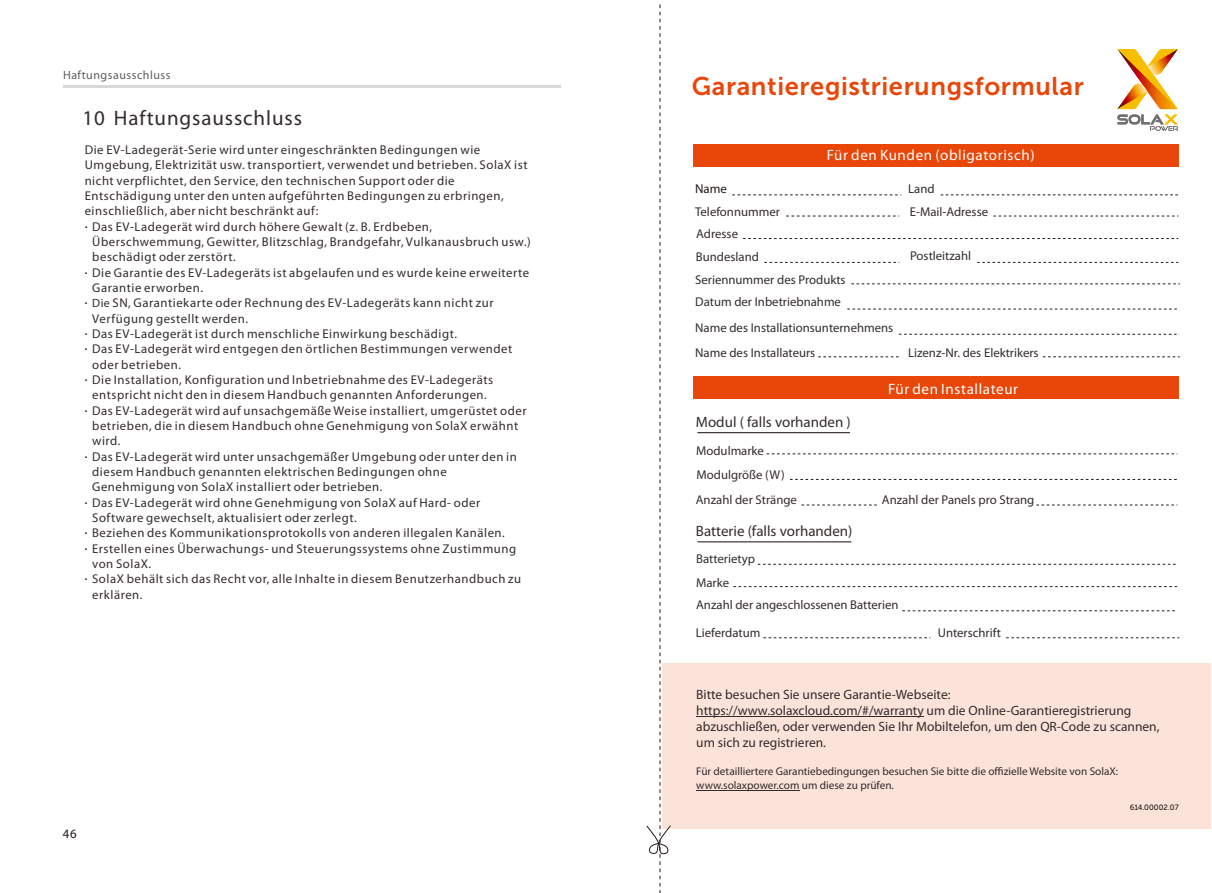
<style>
.page{position:relative;width:1212px;height:893px;background:#fff}
.page>*{position:absolute;margin:0;border:0;box-sizing:border-box;transform-origin:0 0}
.t1{font:25.5px "Museo Sans 700";letter-spacing:.025em;color:#e84709}
.t2{font:21px "Myriad Pro";letter-spacing:.04em;color:#332c2b}
.t3{font:15px "Myriad Pro";letter-spacing:.04em;color:#fefefe}
.t4{font:15px "Myriad Pro";color:#332c2b}
.t5{font:13.5px/16.2px "Myriad Pro";color:#332c2b}
.t6{font:12.9px "Myriad Pro";color:#231916}
.t7{font:12.75px "Myriad Pro";letter-spacing:.04em;color:#332c2b}
.t8{font:12.75px/22.6px "Myriad Pro";color:#332c2b}
.t9{font:12.75px "Myriad Pro";color:#231916}
.t10{font:12px "Myriad Pro";letter-spacing:.04em;color:#5f5d5d}
.t11{font:11.25px/13.5px "Myriad Pro";color:#332c2b}
.t12{font:7.65px "Museo Sans 500";color:#231916}
.s1{font-size:12px}
</style>
<div class="page">
<hr style="left:63px;top:85px;width:498px;height:3px;background:#d8d8d8">
<svg style="left:646px;top:4px;width:26px;height:889px"></svg>
<div style="left:663px;top:663px;width:548px;height:165px;background:#fbe3da"></div>
<div style="left:693px;top:144px;width:485px;height:22px;background:#e84709"></div>
<div style="left:693px;top:377px;width:485px;height:22px;background:#e84709"></div>
<svg style="left:1117px;top:49px;width:61px;height:82px"></svg>
<svg style="left:732px;top:195px;width:169px;height:1px"></svg>
<svg style="left:941px;top:195px;width:237px;height:1px"></svg>
<svg style="left:786px;top:216px;width:113px;height:1px"></svg>
<svg style="left:993px;top:216px;width:185px;height:1px"></svg>
<svg style="left:764px;top:262px;width:135px;height:1px"></svg>
<svg style="left:977px;top:262px;width:201px;height:1px"></svg>
<svg style="left:743px;top:238px;width:435px;height:1px"></svg>
<svg style="left:851px;top:284px;width:329px;height:1px"></svg>
<svg style="left:847px;top:309px;width:330px;height:1px"></svg>
<svg style="left:899px;top:334px;width:278px;height:1px"></svg>
<svg style="left:1043px;top:357px;width:136px;height:1px"></svg>
<svg style="left:818px;top:357px;width:81px;height:1px"></svg>
<svg style="left:767px;top:454px;width:410px;height:1px"></svg>
<svg style="left:790px;top:479px;width:387px;height:1px"></svg>
<svg style="left:1036px;top:505px;width:141px;height:1px"></svg>
<svg style="left:801px;top:505px;width:76px;height:1px"></svg>
<svg style="left:758px;top:564px;width:418px;height:1px"></svg>
<svg style="left:733px;top:586px;width:444px;height:1px"></svg>
<svg style="left:902px;top:610px;width:273px;height:1px"></svg>
<hr style="left:697px;top:541px;width:154px;height:1px;background:#231815">
<hr style="left:697px;top:432px;width:153px;height:1px;background:#231815">
<svg style="left:763px;top:637px;width:167px;height:1px"></svg>
<svg style="left:1006px;top:637px;width:173px;height:1px"></svg>
<hr style="left:696px;top:716px;width:228px;height:1px;background:#332c2b">
<hr style="left:696px;top:790px;width:103px;height:1px;background:#332c2b">
<p class="t10" style="left:63px;top:70px;width:109px">Haftungsausschluss</p>
<h2 class="t2" style="left:83px;top:109px;width:221px">10 Haftungsausschluss</h2>
<p class="t7" style="left:85px;top:145px;width:397px">Die EV-Ladegerät-Serie wird unter eingeschränkten Bedingungen wie</p>
<p class="t7" style="left:85px;top:160px;width:444px">Umgebung, Elektrizität usw. transportiert, verwendet und betrieben. SolaX ist</p>
<p class="t7" style="left:85px;top:175px;width:371px">nicht verpflichtet, den Service, den technischen Support oder die</p>
<p class="t7" style="left:85px;top:191px;width:421px">Entschädigung unter den unten aufgeführten Bedingungen zu erbringen,</p>
<p class="t7" style="left:85px;top:206px;width:235px">einschließlich, aber nicht beschränkt auf:</p>
<p class="t7" style="left:92px;top:221px;width:341px">Das EV-Ladegerät wird durch höhere Gewalt (z. B. Erdbeben,</p>
<p class="t7" style="left:92px;top:237px;width:440px">Überschwemmung, Gewitter, Blitzschlag, Brandgefahr, Vulkanausbruch usw.)</p>
<p class="t7" style="left:92px;top:252px;width:145px">beschädigt oder zerstört.</p>
<p class="t7" style="left:92px;top:267px;width:438px">Die Garantie des EV-Ladegeräts ist abgelaufen und es wurde keine erweiterte</p>
<p class="t7" style="left:92px;top:283px;width:112px">Garantie erworben.</p>
<p class="t7" style="left:92px;top:298px;width:403px"><span class="s1">Die</span> SN, Garantiekarte oder Rechnung des EV-Ladegeräts kann nicht zur</p>
<p class="t7" style="left:92px;top:313px;width:157px">Verfügung gestellt werden.</p>
<p class="t7" style="left:92px;top:328px;width:366px">Das EV-Ladegerät ist durch menschliche Einwirkung beschädigt.</p>
<p class="t7" style="left:92px;top:344px;width:422px">Das EV-Ladegerät wird entgegen den örtlichen Bestimmungen verwendet</p>
<p class="t7" style="left:92px;top:359px;width:90px">oder betrieben.</p>
<p class="t7" style="left:92px;top:374px;width:402px">Die Installation, Konfiguration und Inbetriebnahme des EV-Ladegeräts</p>
<p class="t7" style="left:92px;top:390px;width:396px">entspricht nicht den in diesem Handbuch genannten Anforderungen.</p>
<p class="t7" style="left:92px;top:405px;width:436px">Das EV-Ladegerät wird auf unsachgemäße Weise installiert, umgerüstet oder</p>
<p class="t7" style="left:92px;top:420px;width:427px">betrieben, die in diesem Handbuch ohne Genehmigung von SolaX erwähnt</p>
<p class="t7" style="left:92px;top:436px;width:30px">wird.</p>
<p class="t7" style="left:92px;top:451px;width:426px">Das EV-Ladegerät wird unter unsachgemäßer Umgebung oder unter den in</p>
<p class="t7" style="left:92px;top:466px;width:356px">diesem Handbuch genannten elektrischen Bedingungen ohne</p>
<p class="t7" style="left:92px;top:482px;width:292px">Genehmigung von SolaX installiert oder betrieben.</p>
<p class="t7" style="left:92px;top:497px;width:390px">Das EV-Ladegerät wird ohne Genehmigung von SolaX auf Hard- oder</p>
<p class="t7" style="left:92px;top:512px;width:266px">Software gewechselt, aktualisiert oder zerlegt.</p>
<p class="t7" style="left:92px;top:528px;width:414px">Beziehen des Kommunikationsprotokolls von anderen illegalen Kanälen.</p>
<p class="t7" style="left:92px;top:543px;width:426px">Erstellen eines Überwachungs- und Steuerungssystems ohne Zustimmung</p>
<p class="t7" style="left:92px;top:558px;width:61px">von SolaX.</p>
<p class="t7" style="left:92px;top:574px;width:431px">SolaX behält sich das Recht vor, alle Inhalte in diesem Benutzerhandbuch zu</p>
<p class="t7" style="left:92px;top:589px;width:52px">erklären.</p>
<p class="t9" style="left:63px;top:828px;width:15px">46</p>
<h1 class="t1" style="left:692px;top:76px;width:393px">Garantieregistrierungsformular</h1>
<p class="t6" style="left:695px;top:184px;width:33px">Name</p>
<p class="t8" style="left:695px;top:201px;width:86px">Telefonnummer<br>Adresse<br>Bundesland</p>
<p class="t3" style="left:827px;top:149px;width:209px">Für den Kunden (obligatorisch)</p>
<p class="t7" style="left:908px;top:184px;width:28px">Land</p>
<p class="t8" style="left:910px;top:201px;width:80px">E-Mail-Adresse</p>
<p class="t8" style="left:910px;top:245px;width:63px">Postleitzahl</p>
<p class="t8" style="left:695px;top:269px;width:152px">Seriennummer des Produkts<br>Datum der Inbetriebnahme</p>
<p class="t8" style="left:695px;top:316px;width:200px;line-height:25px">Name des Installationsunternehmens<br>Name des Installateurs</p>
<p class="t8" style="left:908px;top:342px;width:132px">Lizenz-Nr. des Elektrikers</p>
<p class="t4" style="left:696px;top:416px;width:156px">Modul ( falls vorhanden )</p>
<p class="t8" style="left:696px;top:439px;width:103px;line-height:24.9px">Modulmarke<br>Modulgröße (W)<br>Anzahl der Stränge</p>
<p class="t4" style="left:696px;top:524px;width:158px">Batterie (falls vorhanden)</p>
<p class="t3" style="left:888px;top:383px;width:132px">Für den Installateur</p>
<p class="t8" style="left:882px;top:490px;width:154px">Anzahl der Panels pro Strang</p>
<p class="t8" style="left:696px;top:548px;width:60px;line-height:24.2px">Batterietyp<br>Marke</p>
<p class="t8" style="left:696px;top:594px;width:204px">Anzahl der angeschlossenen Batterien</p>
<p class="t8" style="left:696px;top:623px;width:66px">Lieferdatum</p>
<p class="t8" style="left:938px;top:623px;width:65px">Unterschrift</p>
<p class="t5" style="left:696px;top:687px;width:465px">Bitte besuchen Sie unsere Garantie-Webseite: https://www.solaxcloud.com/#/warranty um die Online-Garantieregistrierung abzuschließen, oder verwenden Sie Ihr Mobiltelefon, um den QR-Code zu scannen, um sich zu registrieren.</p>
<p class="t11" style="left:696px;top:766px;width:423px">Für detailliertere Garantiebedingungen besuchen Sie bitte die offizielle Website von SolaX: www.solaxpower.com um diese zu prüfen.</p>
<p class="t12" style="left:1130px;top:805px;width:51px">614.00002.07</p>
</div>
